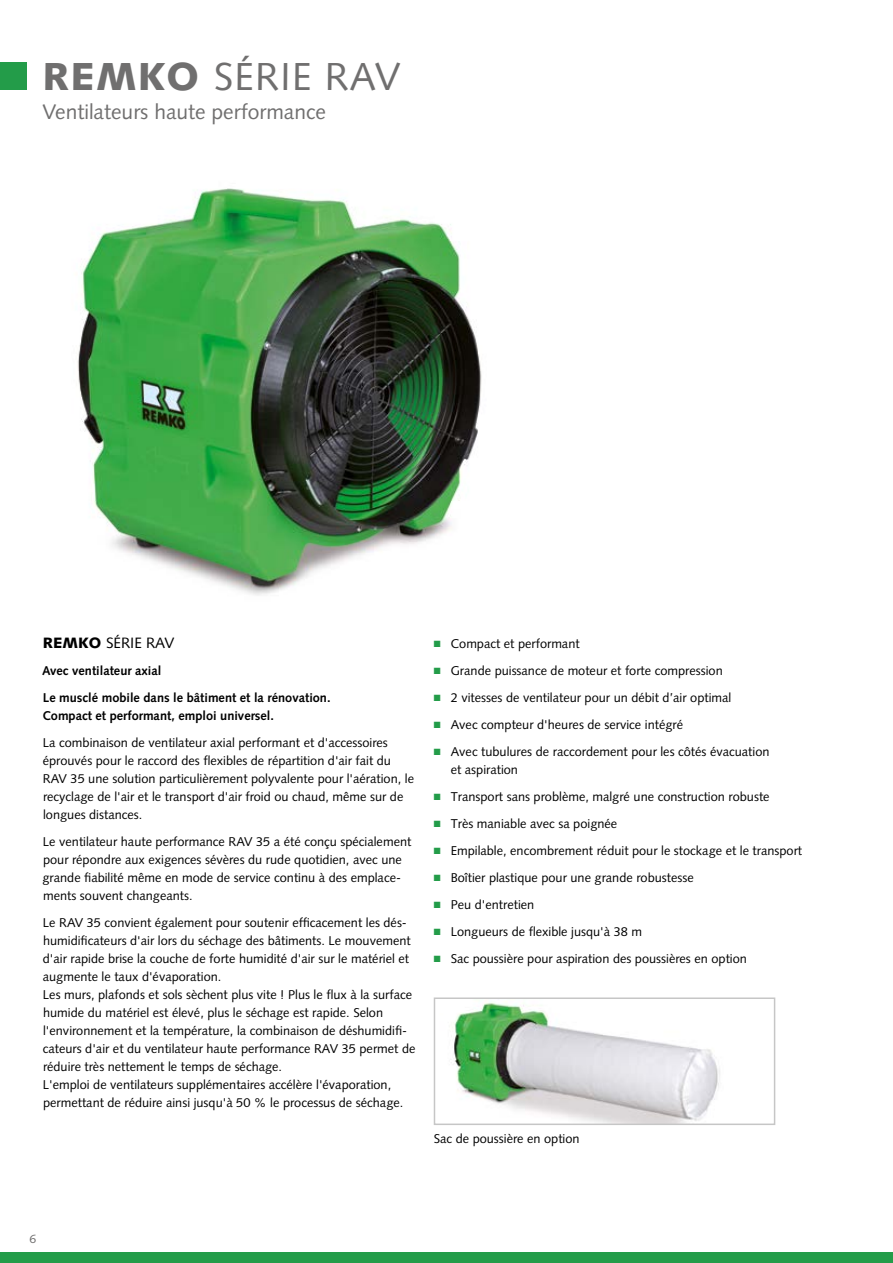
<style>
.page{position:relative;width:893px;height:1263px;background:#fff}
.page>*{position:absolute;margin:0;border:0;box-sizing:border-box;transform-origin:0 0}
.Headline{font:39px "Syntax LT Std";letter-spacing:.03em;color:#706f6f}
.Subheadline{font:21px "Syntax LT Std";color:#706f6f}
.Fliesstext_Headline{font:15px "Syntax LT Std";color:#000}
.Fliesstext{font:12.75px/18px "Syntax LT Std";color:#000}
.Fliesstext_Subheadli{font:700 12.75px/18px "Syntax LT Std";color:#000}
.Bildunterschrift{font:12.75px "Syntax LT Std";color:#000}
.t1{font:12px "Syntax LT Std";color:#706f6f}
.s1{font-weight:900}
.s2{color:#239c49}
</style>
<div class="page">
<div style="left:0;top:1252px;width:893px;height:11px;background:#239c49"></div>
<div style="left:0;top:62px;width:27px;height:27px;background:#239c49"></div>
<img style="left:454px;top:1002px;width:266px;height:120px">
<div style="left:434px;top:997px;width:341px;height:128px;border:2px solid #c6c6c6"></div>
<img style="left:79px;top:189px;width:401px;height:396px">
<p class="Headline" style="left:43px;top:53px;width:360px"><span class="s1">REMKO</span> SÉRIE RAV</p>
<p class="Subheadline" style="left:43px;top:99px;width:285px">Ventilateurs haute performance</p>
<p class="Fliesstext_Headline" style="left:43px;top:634px;width:133px"><span class="s1">REMKO</span> SÉRIE RAV</p>
<p class="Fliesstext_Subheadli" style="left:42px;top:662px;width:121px">Avec ventilateur axial</p>
<p class="Fliesstext_Subheadli" style="left:42px;top:689px;width:290px">Le musclé mobile dans le bâtiment et la rénovation.<br>Compact et performant, emploi universel.</p>
<p class="Fliesstext" style="left:43px;top:734px;width:373px">La combinaison de ventilateur axial performant et d'accessoires éprouvés pour le raccord des flexibles de répartition d'air fait du RAV 35 une solution particulièrement polyvalente pour l'aération, le recyclage de l'air et le transport d'air froid ou chaud, même sur de longues distances.</p>
<p class="Fliesstext" style="left:42px;top:833px;width:370px">Le ventilateur haute performance RAV 35 a été conçu spécialement pour répondre aux exigences sévères du rude quotidien, avec une grande fiabilité même en mode de service continu à des emplace&shy;ments souvent changeants.</p>
<p class="Fliesstext" style="left:43px;top:914px;width:374px">Le RAV 35 convient également pour soutenir efficacement les dés&shy;humidificateurs d'air lors du séchage des bâtiments. Le mouvement d'air rapide brise la couche de forte humidité d'air sur le matériel et augmente le taux d'évaporation.<br>Les murs, plafonds et sols sèchent plus vite ! Plus le flux à la surface humide du matériel est élevé, plus le séchage est rapide. Selon l'environnement et la température, la combinaison de déshumidifi&shy;cateurs d'air et du ventilateur haute performance RAV 35 permet de réduire très nettement le temps de séchage.<br>L'emploi de ventilateurs supplémentaires accélère l'évaporation, permettant de réduire ainsi jusqu'à 50 % le processus de séchage.</p>
<p class="Fliesstext" style="left:434px;top:635px;width:147px"><span class="s2">■</span> Compact et performant</p>
<p class="Fliesstext" style="left:434px;top:662px;width:291px"><span class="s2">■</span> Grande puissance de moteur et forte compression</p>
<p class="Fliesstext" style="left:434px;top:689px;width:299px"><span class="s2">■</span> 2 vitesses de ventilateur pour un débit d’air optimal</p>
<p class="Fliesstext" style="left:434px;top:716px;width:251px"><span class="s2">■</span> Avec compteur d'heures de service intégré</p>
<p class="Fliesstext" style="left:451px;top:743px;width:320px;text-indent:-17px"><span class="s2">■</span> Avec tubulures de raccordement pour les côtés évacuation et aspiration</p>
<p class="Fliesstext" style="left:434px;top:788px;width:337px"><span class="s2">■</span> Transport sans problème, malgré une construction robuste</p>
<p class="Fliesstext" style="left:434px;top:815px;width:185px"><span class="s2">■</span> Très maniable avec sa poignée</p>
<p class="Fliesstext" style="left:434px;top:842px;width:370px"><span class="s2">■</span> Empilable, encombrement réduit pour le stockage et le transport</p>
<p class="Fliesstext" style="left:434px;top:869px;width:262px"><span class="s2">■</span> Boîtier plastique pour une grande robustesse</p>
<p class="Fliesstext" style="left:434px;top:896px;width:102px"><span class="s2">■</span> Peu d'entretien</p>
<p class="Fliesstext" style="left:434px;top:923px;width:210px"><span class="s2">■</span> Longueurs de flexible jusqu'à 38 m</p>
<p class="Fliesstext" style="left:434px;top:950px;width:315px"><span class="s2">■</span> Sac poussière pour aspiration des poussières en option</p>
<p class="Bildunterschrift" style="left:434px;top:1131px;width:147px">Sac de poussière en option</p>
<p class="t1" style="left:29px;top:1231px;width:8px">6</p>
</div>
